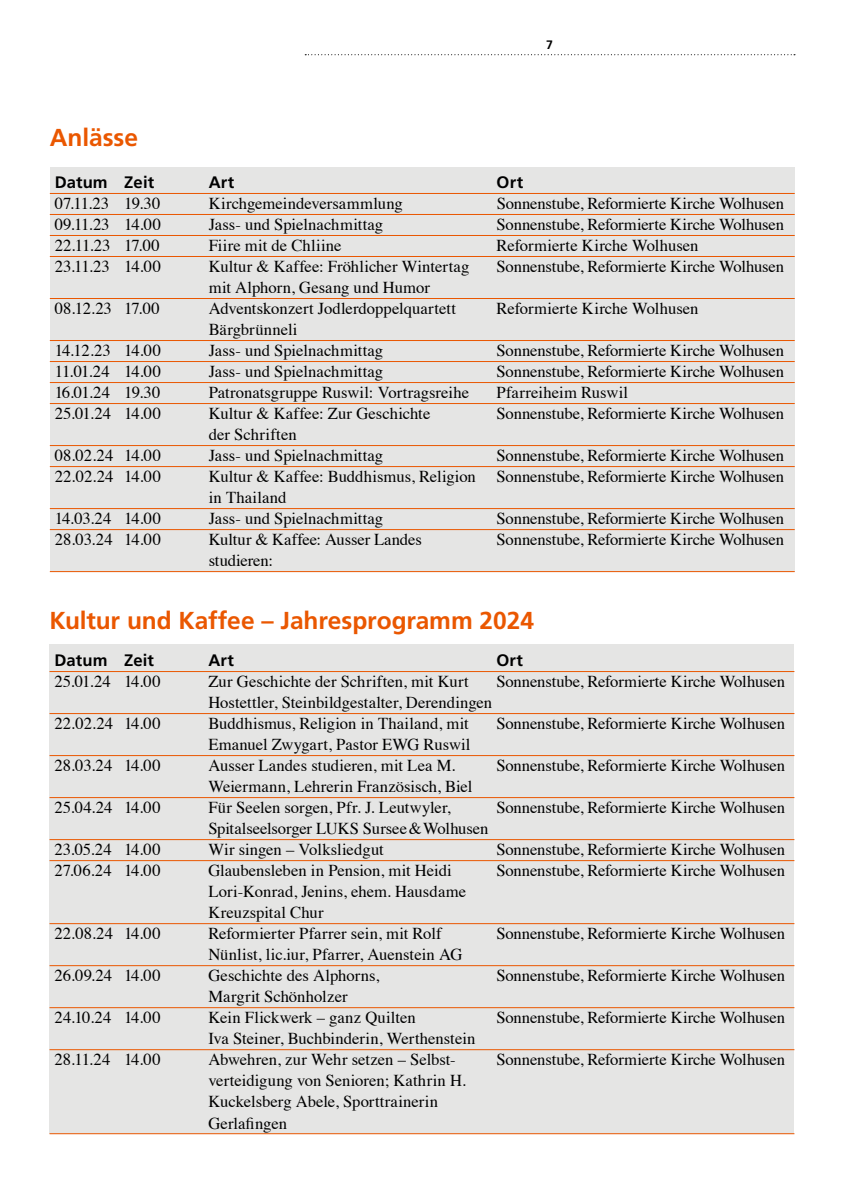
<style>
.page{position:relative;width:844px;height:1191px;background:#fff}
.page>*{position:absolute;margin:0;border:0;box-sizing:border-box;transform-origin:0 0}
.Zwischentitel{font:700 24.5px "Frutiger LT Std";letter-spacing:-.005em;color:#ea5700}
.Gottesdienste{font:16.62px/21px "Times";letter-spacing:-.005em;color:#000}
.Gottesdienste-2{font:700 16.62px "Frutiger LT Std";letter-spacing:.005em;color:#000}
.Gottesdienste-3{font:16.62px "Times";letter-spacing:.015em;color:#000}
.t1{font:700 12.25px "Frutiger LT Std";color:#000}
</style>
<div class="page">
<svg style="left:305px;top:54px;width:489px;height:1px"></svg>
<div style="left:50px;top:167px;width:744px;height:405px;background:#e5e5e4"></div>
<hr style="left:50px;top:193px;width:744px;height:1px;background:#ea5700">
<hr style="left:50px;top:214px;width:744px;height:1px;background:#ea5700">
<hr style="left:50px;top:235px;width:744px;height:1px;background:#ea5700">
<hr style="left:50px;top:256px;width:744px;height:1px;background:#ea5700">
<hr style="left:50px;top:298px;width:744px;height:1px;background:#ea5700">
<hr style="left:50px;top:340px;width:744px;height:1px;background:#ea5700">
<hr style="left:50px;top:361px;width:744px;height:1px;background:#ea5700">
<hr style="left:50px;top:382px;width:744px;height:1px;background:#ea5700">
<hr style="left:50px;top:403px;width:744px;height:1px;background:#ea5700">
<hr style="left:50px;top:445px;width:744px;height:1px;background:#ea5700">
<hr style="left:50px;top:466px;width:744px;height:1px;background:#ea5700">
<hr style="left:50px;top:508px;width:744px;height:1px;background:#ea5700">
<hr style="left:50px;top:529px;width:744px;height:1px;background:#ea5700">
<hr style="left:50px;top:571px;width:744px;height:1px;background:#ea5700">
<div style="left:50px;top:644px;width:744px;height:489px;background:#e5e5e4"></div>
<hr style="left:50px;top:671px;width:744px;height:1px;background:#ea5700">
<hr style="left:50px;top:713px;width:744px;height:1px;background:#ea5700">
<hr style="left:50px;top:755px;width:744px;height:1px;background:#ea5700">
<hr style="left:50px;top:797px;width:744px;height:1px;background:#ea5700">
<hr style="left:50px;top:839px;width:744px;height:1px;background:#ea5700">
<hr style="left:50px;top:860px;width:744px;height:1px;background:#ea5700">
<hr style="left:50px;top:923px;width:744px;height:1px;background:#ea5700">
<hr style="left:50px;top:965px;width:744px;height:1px;background:#ea5700">
<hr style="left:50px;top:1007px;width:744px;height:1px;background:#ea5700">
<hr style="left:50px;top:1049px;width:744px;height:1px;background:#ea5700">
<hr style="left:50px;top:1133px;width:744px;height:1px;background:#ea5700">
<p class="t1" style="left:546px;top:38px;width:8px">7</p>
<p class="Zwischentitel" style="left:50px;top:123px;width:90px">Anlässe</p>
<p class="Gottesdienste-2" style="left:55px;top:173px;width:101px">Datum Zeit</p>
<p class="Gottesdienste-2" style="left:209px;top:173px;width:27px">Art</p>
<p class="Gottesdienste-2" style="left:496px;top:173px;width:28px">Ort</p>
<p class="Gottesdienste" style="left:55px;top:192px;width:107px">07.11.23 19.30</p>
<p class="Gottesdienste" style="left:209px;top:192px;width:195px">Kirchgemeindeversammlung</p>
<p class="Gottesdienste" style="left:496px;top:192px;width:289px">Sonnenstube, Reformierte Kirche Wolhusen</p>
<p class="Gottesdienste" style="left:55px;top:213px;width:108px">09.11.23 14.00</p>
<p class="Gottesdienste" style="left:209px;top:213px;width:176px">Jass- und Spielnachmittag</p>
<p class="Gottesdienste" style="left:496px;top:213px;width:289px">Sonnenstube, Reformierte Kirche Wolhusen</p>
<p class="Gottesdienste" style="left:55px;top:234px;width:106px">22.11.23 17.00</p>
<p class="Gottesdienste-3" style="left:209px;top:230px;width:134px">Fiire mit de Chliine</p>
<p class="Gottesdienste" style="left:496px;top:234px;width:203px">Reformierte Kirche Wolhusen</p>
<p class="Gottesdienste" style="left:55px;top:255px;width:108px">23.11.23 14.00</p>
<p class="Gottesdienste" style="left:209px;top:255px;width:262px">Kultur &amp; Kaffee: Fröhlicher Wintertag</p>
<p class="Gottesdienste" style="left:496px;top:255px;width:289px">Sonnenstube, Reformierte Kirche Wolhusen</p>
<p class="Gottesdienste" style="left:209px;top:276px;width:223px">mit Alphorn, Gesang und Humor</p>
<p class="Gottesdienste" style="left:55px;top:297px;width:106px">08.12.23 17.00</p>
<p class="Gottesdienste" style="left:209px;top:297px;width:249px">Adventskonzert Jodlerdoppelquartett</p>
<p class="Gottesdienste" style="left:496px;top:297px;width:203px">Reformierte Kirche Wolhusen</p>
<p class="Gottesdienste" style="left:209px;top:318px;width:90px">Bärgbrünneli</p>
<p class="Gottesdienste" style="left:55px;top:339px;width:108px">14.12.23 14.00</p>
<p class="Gottesdienste" style="left:209px;top:339px;width:176px">Jass- und Spielnachmittag</p>
<p class="Gottesdienste" style="left:496px;top:339px;width:289px">Sonnenstube, Reformierte Kirche Wolhusen</p>
<p class="Gottesdienste" style="left:55px;top:360px;width:108px">11.01.24 14.00</p>
<p class="Gottesdienste" style="left:209px;top:360px;width:176px">Jass- und Spielnachmittag</p>
<p class="Gottesdienste" style="left:496px;top:360px;width:289px">Sonnenstube, Reformierte Kirche Wolhusen</p>
<p class="Gottesdienste" style="left:55px;top:381px;width:107px">16.01.24 19.30</p>
<p class="Gottesdienste" style="left:209px;top:381px;width:262px">Patronatsgruppe Ruswil: Vortragsreihe</p>
<p class="Gottesdienste" style="left:496px;top:381px;width:133px">Pfarreiheim Ruswil</p>
<p class="Gottesdienste" style="left:55px;top:402px;width:108px">25.01.24 14.00</p>
<p class="Gottesdienste" style="left:209px;top:402px;width:223px">Kultur &amp; Kaffee: Zur Geschichte</p>
<p class="Gottesdienste" style="left:496px;top:402px;width:289px">Sonnenstube, Reformierte Kirche Wolhusen</p>
<p class="Gottesdienste" style="left:209px;top:423px;width:89px">der Schriften</p>
<p class="Gottesdienste" style="left:55px;top:444px;width:108px">08.02.24 14.00</p>
<p class="Gottesdienste" style="left:209px;top:444px;width:176px">Jass- und Spielnachmittag</p>
<p class="Gottesdienste" style="left:496px;top:444px;width:289px">Sonnenstube, Reformierte Kirche Wolhusen</p>
<p class="Gottesdienste" style="left:55px;top:465px;width:108px">22.02.24 14.00</p>
<p class="Gottesdienste" style="left:209px;top:465px;width:576px">Kultur &amp; Kaffee: Buddhismus, Religion Sonnenstube, Reformierte Kirche Wolhusen in Thailand</p>
<p class="Gottesdienste" style="left:55px;top:507px;width:108px">14.03.24 14.00</p>
<p class="Gottesdienste" style="left:209px;top:507px;width:176px">Jass- und Spielnachmittag</p>
<p class="Gottesdienste" style="left:496px;top:507px;width:289px">Sonnenstube, Reformierte Kirche Wolhusen</p>
<p class="Gottesdienste" style="left:55px;top:528px;width:108px">28.03.24 14.00</p>
<p class="Gottesdienste" style="left:209px;top:528px;width:214px">Kultur &amp; Kaffee: Ausser Landes</p>
<p class="Gottesdienste" style="left:496px;top:528px;width:289px">Sonnenstube, Reformierte Kirche Wolhusen</p>
<p class="Gottesdienste" style="left:209px;top:549px;width:66px">studieren:</p>
<p class="Zwischentitel" style="left:50px;top:606px;width:486px">Kultur und Kaffee – Jahresprogramm 2024</p>
<p class="Gottesdienste-2" style="left:54px;top:651px;width:101px">Datum Zeit</p>
<p class="Gottesdienste-2" style="left:208px;top:651px;width:27px">Art</p>
<p class="Gottesdienste-2" style="left:496px;top:651px;width:28px">Ort</p>
<p class="Gottesdienste" style="left:54px;top:670px;width:108px">25.01.24 14.00</p>
<p class="Gottesdienste" style="left:208px;top:670px;width:262px">Zur Geschichte der Schriften, mit Kurt</p>
<p class="Gottesdienste" style="left:496px;top:670px;width:290px">Sonnenstube, Reformierte Kirche Wolhusen</p>
<p class="Gottesdienste" style="left:208px;top:691px;width:285px">Hostettler, Steinbildgestalter, Derendingen</p>
<p class="Gottesdienste" style="left:54px;top:712px;width:108px">22.02.24 14.00</p>
<p class="Gottesdienste" style="left:208px;top:712px;width:262px">Buddhismus, Religion in Thailand, mit</p>
<p class="Gottesdienste" style="left:496px;top:712px;width:290px">Sonnenstube, Reformierte Kirche Wolhusen</p>
<p class="Gottesdienste" style="left:208px;top:733px;width:263px">Emanuel Zwygart, Pastor EWG Ruswil</p>
<p class="Gottesdienste" style="left:54px;top:754px;width:108px">28.03.24 14.00</p>
<p class="Gottesdienste" style="left:208px;top:754px;width:248px">Ausser Landes studieren, mit Lea M.</p>
<p class="Gottesdienste" style="left:496px;top:754px;width:290px">Sonnenstube, Reformierte Kirche Wolhusen</p>
<p class="Gottesdienste" style="left:208px;top:775px;width:265px">Weiermann, Lehrerin Französisch, Biel</p>
<p class="Gottesdienste" style="left:54px;top:796px;width:108px">25.04.24 14.00</p>
<p class="Gottesdienste" style="left:208px;top:796px;width:244px">Für Seelen sorgen, Pfr. J. Leutwyler,</p>
<p class="Gottesdienste" style="left:496px;top:796px;width:290px">Sonnenstube, Reformierte Kirche Wolhusen</p>
<p class="Gottesdienste" style="left:208px;top:817px;width:281px">Spitalseelsorger LUKS Sursee&amp;Wolhusen</p>
<p class="Gottesdienste" style="left:54px;top:838px;width:108px">23.05.24 14.00</p>
<p class="Gottesdienste" style="left:208px;top:838px;width:177px">Wir singen – Volksliedgut</p>
<p class="Gottesdienste" style="left:496px;top:838px;width:290px">Sonnenstube, Reformierte Kirche Wolhusen</p>
<p class="Gottesdienste" style="left:54px;top:859px;width:108px">27.06.24 14.00</p>
<p class="Gottesdienste" style="left:208px;top:859px;width:245px">Glaubensleben in Pension, mit Heidi</p>
<p class="Gottesdienste" style="left:496px;top:859px;width:290px">Sonnenstube, Reformierte Kirche Wolhusen</p>
<p class="Gottesdienste" style="left:208px;top:880px;width:259px">Lori-Konrad, Jenins, ehem. Hausdame<br>Kreuzspital Chur</p>
<p class="Gottesdienste" style="left:54px;top:922px;width:108px">22.08.24 14.00</p>
<p class="Gottesdienste" style="left:208px;top:922px;width:235px">Reformierter Pfarrer sein, mit Rolf</p>
<p class="Gottesdienste" style="left:496px;top:922px;width:290px">Sonnenstube, Reformierte Kirche Wolhusen</p>
<p class="Gottesdienste" style="left:208px;top:943px;width:255px">Nünlist, lic.iur, Pfarrer, Auenstein AG</p>
<p class="Gottesdienste" style="left:54px;top:964px;width:108px">26.09.24 14.00</p>
<p class="Gottesdienste" style="left:208px;top:964px;width:172px">Geschichte des Alphorns,</p>
<p class="Gottesdienste" style="left:496px;top:964px;width:290px">Sonnenstube, Reformierte Kirche Wolhusen</p>
<p class="Gottesdienste" style="left:208px;top:985px;width:141px">Margrit Schönholzer</p>
<p class="Gottesdienste" style="left:54px;top:1006px;width:108px">24.10.24 14.00</p>
<p class="Gottesdienste" style="left:208px;top:1006px;width:209px">Kein Flickwerk – ganz Quilten</p>
<p class="Gottesdienste" style="left:496px;top:1006px;width:290px">Sonnenstube, Reformierte Kirche Wolhusen</p>
<p class="Gottesdienste" style="left:208px;top:1027px;width:268px">Iva Steiner, Buchbinderin, Werthenstein</p>
<p class="Gottesdienste" style="left:54px;top:1048px;width:108px">28.11.24 14.00</p>
<p class="Gottesdienste" style="left:208px;top:1048px;width:248px">Abwehren, zur Wehr setzen – Selbst-</p>
<p class="Gottesdienste" style="left:496px;top:1048px;width:290px">Sonnenstube, Reformierte Kirche Wolhusen</p>
<p class="Gottesdienste" style="left:208px;top:1069px;width:259px">verteidigung von Senioren; Kathrin H.<br>Kuckelsberg Abele, Sporttrainerin<br>Gerlafingen</p>
</div>
